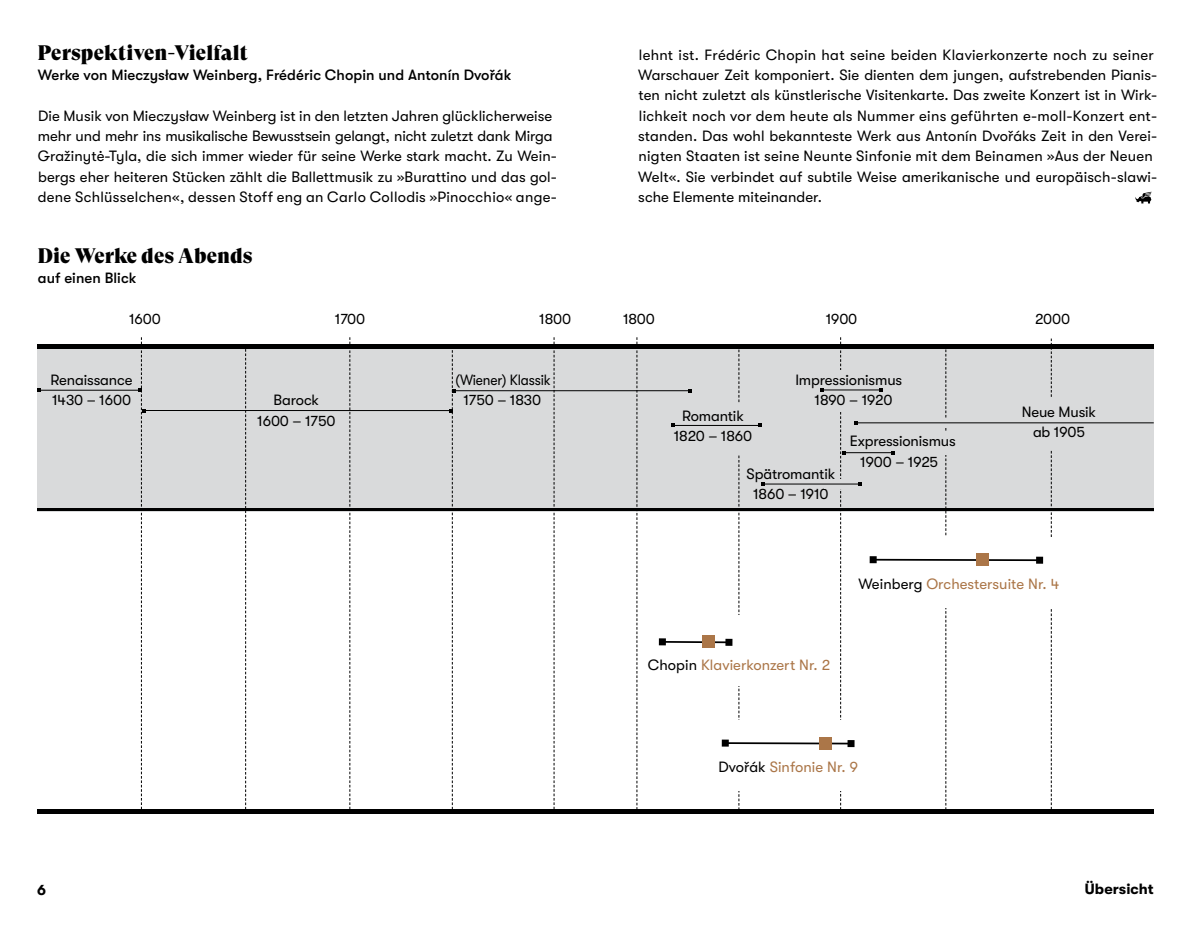
<style>
.page{position:relative;width:1191px;height:943px;background:#fff}
.page>*{position:absolute;margin:0;border:0;box-sizing:border-box;transform-origin:0 0}
.t1{font:21px "GT Super Display Super";color:#000}
.t2{font:14.88px/20.3px "GT Walsheim";letter-spacing:.005em;color:#000;text-align:center}
.t3{font:500 14.88px "GT Walsheim";letter-spacing:.005em;color:#000}
.t4{font:14.88px "GT Walsheim";letter-spacing:.005em;color:#ab7648}
.t5{font:14.88px/20.3px "GT Walsheim";letter-spacing:.005em;color:#000;text-align:center;scale:.92 1}
.t6{font:700 14.88px "GT Walsheim";letter-spacing:.005em;color:#000}
.s1{color:#000}
</style>
<div class="page">
<div style="left:37px;top:809px;width:526px;height:5px;background:#000"></div>
<div style="left:563px;top:809px;width:590px;height:5px;background:#000"></div>
<div style="left:37px;top:348px;width:1116px;height:163px;background:#d9dadb"></div>
<hr style="left:37px;top:508px;width:526px;height:3px;background:#000">
<hr style="left:563px;top:508px;width:590px;height:3px;background:#000">
<div style="left:38px;top:344px;width:526px;height:5px;background:#000"></div>
<div style="left:563px;top:344px;width:590px;height:5px;background:#000"></div>
<svg style="left:1050px;top:338px;width:1px;height:59px"></svg>
<hr style="left:39px;top:390px;width:101px;height:1px;background:#000">
<svg style="left:37px;top:388px;width:4px;height:4px"></svg>
<hr style="left:144px;top:410px;width:307px;height:1px;background:#000">
<hr style="left:673px;top:425px;width:87px;height:1px;background:#000">
<svg style="left:671px;top:423px;width:4px;height:4px"></svg>
<hr style="left:454px;top:390px;width:236px;height:1px;background:#000">
<svg style="left:738px;top:349px;width:1px;height:53px"></svg>
<svg style="left:138px;top:337px;width:8px;height:472px"></svg>
<svg style="left:245px;top:349px;width:1px;height:460px"></svg>
<svg style="left:349px;top:337px;width:1px;height:472px"></svg>
<svg style="left:553px;top:337px;width:1px;height:472px"></svg>
<svg style="left:636px;top:337px;width:1px;height:472px"></svg>
<svg style="left:449px;top:350px;width:7px;height:459px"></svg>
<svg style="left:738px;top:455px;width:1px;height:354px"></svg>
<svg style="left:945px;top:349px;width:1px;height:460px"></svg>
<svg style="left:1050px;top:451px;width:1px;height:358px"></svg>
<hr style="left:821px;top:389px;width:59px;height:1px;background:#000">
<svg style="left:878px;top:388px;width:4px;height:4px"></svg>
<hr style="left:763px;top:483px;width:97px;height:1px;background:#000">
<svg style="left:761px;top:482px;width:4px;height:4px"></svg>
<svg style="left:858px;top:482px;width:4px;height:4px"></svg>
<div style="left:930px;top:431px;width:31px;height:24px;background:#d9dadb"></div>
<hr style="left:843px;top:452px;width:50px;height:1px;background:#000">
<svg style="left:840px;top:337px;width:5px;height:472px"></svg>
<div style="left:930px;top:418px;width:31px;height:10px;background:#d9dadb"></div>
<hr style="left:856px;top:422px;width:297px;height:1px;background:#000">
<svg style="left:1135px;top:192px;width:16px;height:11px"></svg>
<div style="left:850px;top:537px;width:228px;height:70px;background:#fff"></div>
<hr style="left:873px;top:559px;width:166px;height:2px;background:#000">
<div style="left:869px;top:556px;width:7px;height:7px;background:#000"></div>
<div style="left:1036px;top:556px;width:7px;height:7px;background:#000"></div>
<div style="left:976px;top:553px;width:13px;height:13px;background:#ab7648"></div>
<div style="left:641px;top:615px;width:152px;height:70px;background:#fff"></div>
<hr style="left:662px;top:641px;width:67px;height:2px;background:#000">
<div style="left:659px;top:638px;width:7px;height:7px;background:#000"></div>
<div style="left:725px;top:638px;width:7px;height:8px;background:#000"></div>
<div style="left:702px;top:635px;width:12px;height:13px;background:#ab7648"></div>
<div style="left:702px;top:720px;width:193px;height:71px;background:#fff"></div>
<hr style="left:725px;top:742px;width:126px;height:2px;background:#000">
<div style="left:722px;top:739px;width:7px;height:7px;background:#000"></div>
<div style="left:847px;top:740px;width:7px;height:7px;background:#000"></div>
<div style="left:819px;top:737px;width:12px;height:12px;background:#ab7648"></div>
<h1 class="t1" style="left:37px;top:41px;width:212px">Perspektiven-Vielfalt</h1>
<p class="t3" style="left:38px;top:66px;width:475px">Werke von Mieczysław Weinberg, Frédéric Chopin und Antonín Dvořák</p>
<p class="t2" style="left:38px;top:105px;width:520px;text-align:left">Die Musik von Mieczysław Weinberg ist in den letzten Jahren glücklicherweise mehr und mehr ins musikalische Bewusstsein gelangt, nicht zuletzt dank Mirga Gražinytė-Tyla, die sich immer wieder für seine Werke stark macht. Zu Wein&shy;bergs eher heiteren Stücken zählt die Ballettmusik zu »Burattino und das gol&shy;dene Schlüsselchen«, dessen Stoff eng an Carlo Collodis »Pinocchio« ange-</p>
<p class="t2" style="left:638px;top:44px;width:520px;text-align:left">lehnt ist. Frédéric Chopin hat seine beiden Klavierkonzerte noch zu seiner Warschauer Zeit komponiert. Sie dienten dem jungen, aufstrebenden Pianis&shy;ten nicht zuletzt als künstlerische Visitenkarte. Das zweite Konzert ist in Wirk&shy;lichkeit noch vor dem heute als Nummer eins geführten e-moll-Konzert ent&shy;standen. Das wohl bekannteste Werk aus Antonín Dvořáks Zeit in den Verei&shy;nigten Staaten ist seine Neunte Sinfonie mit dem Beinamen »Aus der Neuen Welt«. Sie verbindet auf subtile Weise amerikanische und europäisch-slawi&shy;sche Elemente miteinander.</p>
<h1 class="t1" style="left:37px;top:244px;width:216px">Die Werke des Abends</h1>
<p class="t3" style="left:38px;top:270px;width:100px">auf einen Blick</p>
<p class="t2" style="left:129px;top:309px;width:33px">1600</p>
<p class="t2" style="left:335px;top:309px;width:32px">1700</p>
<p class="t2" style="left:539px;top:309px;width:33px">1800</p>
<p class="t2" style="left:623px;top:309px;width:33px">1800</p>
<p class="t2" style="left:825px;top:309px;width:33px">1900</p>
<p class="t2" style="left:1035px;top:309px;width:36px">2000</p>
<p class="t2" style="left:51px;top:370px;width:83px;text-align:left">Renaissance<br>1430 – 1600</p>
<p class="t2" style="left:257px;top:390px;width:80px">Barock<br>1600 – 1750</p>
<p class="t5" style="left:455px;top:370px;width:105px">(Wiener) Klassik<br>1750 – 1830</p>
<p class="t2" style="left:814px;top:370px;width:89px;text-align:left;text-indent:-19px">Impressionismus<br>1890 – 1920</p>
<p class="t2" style="left:674px;top:405px;width:80px">Romantik<br>1820 – 1860</p>
<p class="t2" style="left:746px;top:464px;width:90px">Spätromantik<br>1860 – 1910</p>
<p class="t2" style="left:849px;top:431px;width:107px">Expressionismus<br>1900 – 1925</p>
<p class="t2" style="left:1021px;top:402px;width:76px">Neue Musik ab 1905</p>
<p class="t4" style="left:648px;top:656px;width:184px"><span class="s1">Chopin</span> Klavierkonzert Nr. 2</p>
<p class="t4" style="left:858px;top:575px;width:202px"><span class="s1">Weinberg</span> Orchestersuite Nr. 4</p>
<p class="t4" style="left:718px;top:758px;width:141px"><span class="s1">Dvořák</span> Sinfonie Nr. 9</p>
<p class="t6" style="left:37px;top:881px;width:10px">6</p>
<p class="t6" style="left:1085px;top:880px;width:70px">Übersicht</p>
</div>
